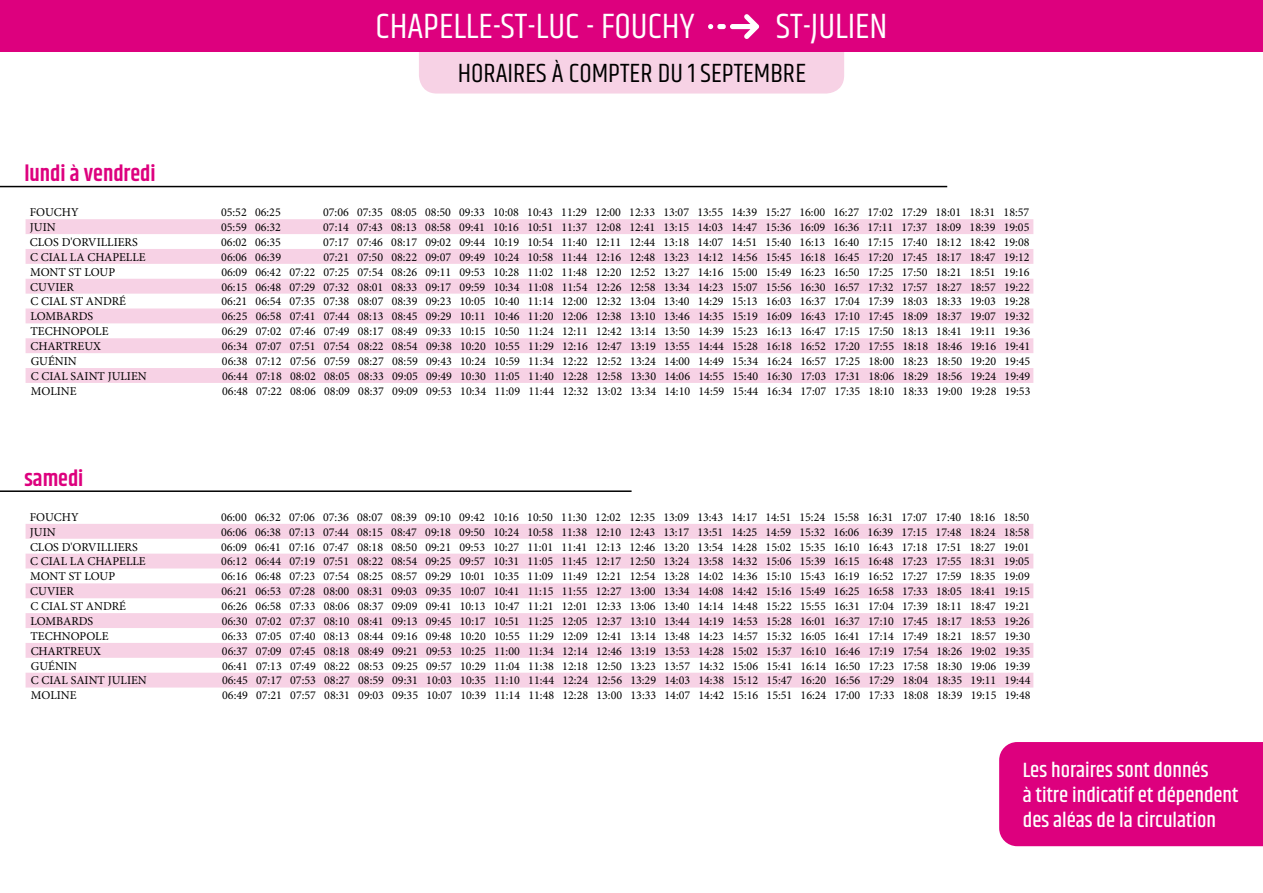
<style>
.page{position:relative;width:1263px;height:893px;background:#fff}
.page>*{position:absolute;margin:0;border:0;box-sizing:border-box;transform-origin:0 0}
.t1{font:36px "Khand";color:#fff}
.t2{font:27px "Khand";color:#000}
.t3{font:600 22.5px "Khand";color:#dd007e}
.t4{font:500 21px/25.2px "Khand";color:#fff}
.t5{font:12px "Minion Pro";color:#000}
</style>
<div class="page">
<div style="left:419px;top:0;width:425px;height:94px;background:#f7d2e5;border-radius:18px"></div>
<div style="left:0;top:0;width:1263px;height:51px;background:#dd007e"></div>
<svg style="left:730px;top:14px;width:29px;height:25px"></svg>
<svg style="left:708px;top:24px;width:5px;height:5px"></svg>
<div style="left:717px;top:24px;width:9px;height:5px;background:#fff;border-radius:2px"></div>
<hr style="left:0;top:186px;width:947px;height:1px;background:#000">
<svg style="left:26px;top:219px;width:1007px;height:164px;fill:#f7d2e5"></svg>
<div style="left:999px;top:742px;width:264px;height:104px;background:#dd007e"></div>
<hr style="left:0;top:490px;width:632px;height:2px;background:#000">
<svg style="left:26px;top:524px;width:1007px;height:164px;fill:#f7d2e5"></svg>
<h1 class="t1" style="left:375px;top:4px;width:320px">CHAPELLE-ST-LUC - FOUCHY</h1>
<h1 class="t1" style="left:776px;top:4px;width:113px">ST-JULIEN</h1>
<h2 class="t2" style="left:458px;top:57px;width:350px">HORAIRES À COMPTER DU 1 SEPTEMBRE</h2>
<h3 class="t3" style="left:24px;top:159px;width:133px">lundi à vendredi</h3>
<p class="t5" style="left:30px;top:204px;width:50px">FOUCHY</p>
<p class="t5" style="left:221px;top:204px;width:61px">05:52 06:25</p>
<p class="t5" style="left:323px;top:204px;width:708px">07:06 07:35 08:05 08:50 09:33 10:08 10:43 11:29 12:00 12:33 13:07 13:55 14:39 15:27 16:00 16:27 17:02 17:29 18:01 18:31 18:57</p>
<p class="t5" style="left:30px;top:219px;width:27px">JUIN</p>
<p class="t5" style="left:221px;top:219px;width:61px">05:59 06:32</p>
<p class="t5" style="left:323px;top:219px;width:708px">07:14 07:43 08:13 08:58 09:41 10:16 10:51 11:37 12:08 12:41 13:15 14:03 14:47 15:36 16:09 16:36 17:11 17:37 18:09 18:39 19:05</p>
<p class="t5" style="left:30px;top:234px;width:109px">CLOS D'ORVILLIERS</p>
<p class="t5" style="left:221px;top:234px;width:61px">06:02 06:35</p>
<p class="t5" style="left:323px;top:234px;width:708px">07:17 07:46 08:17 09:02 09:44 10:19 10:54 11:40 12:11 12:44 13:18 14:07 14:51 15:40 16:13 16:40 17:15 17:40 18:12 18:42 19:08</p>
<p class="t5" style="left:30px;top:249px;width:117px">C CIAL LA CHAPELLE</p>
<p class="t5" style="left:221px;top:249px;width:61px">06:06 06:39</p>
<p class="t5" style="left:323px;top:249px;width:708px">07:21 07:50 08:22 09:07 09:49 10:24 10:58 11:44 12:16 12:48 13:23 14:12 14:56 15:45 16:18 16:45 17:20 17:45 18:17 18:47 19:12</p>
<p class="t5" style="left:30px;top:264px;width:86px">MONT ST LOUP</p>
<p class="t5" style="left:221px;top:264px;width:810px">06:09 06:42 07:22 07:25 07:54 08:26 09:11 09:53 10:28 11:02 11:48 12:20 12:52 13:27 14:16 15:00 15:49 16:23 16:50 17:25 17:50 18:21 18:51 19:16</p>
<p class="t5" style="left:30px;top:279px;width:45px">CUVIER</p>
<p class="t5" style="left:221px;top:279px;width:810px">06:15 06:48 07:29 07:32 08:01 08:33 09:17 09:59 10:34 11:08 11:54 12:26 12:58 13:34 14:23 15:07 15:56 16:30 16:57 17:32 17:57 18:27 18:57 19:22</p>
<p class="t5" style="left:30px;top:294px;width:97px">C CIAL ST ANDRÉ</p>
<p class="t5" style="left:222px;top:294px;width:810px">06:21 06:54 07:35 07:38 08:07 08:39 09:23 10:05 10:40 11:14 12:00 12:32 13:04 13:40 14:29 15:13 16:03 16:37 17:04 17:39 18:03 18:33 19:03 19:28</p>
<p class="t5" style="left:30px;top:308px;width:64px">LOMBARDS</p>
<p class="t5" style="left:222px;top:308px;width:810px">06:25 06:58 07:41 07:44 08:13 08:45 09:29 10:11 10:46 11:20 12:06 12:38 13:10 13:46 14:35 15:19 16:09 16:43 17:10 17:45 18:09 18:37 19:07 19:32</p>
<p class="t5" style="left:31px;top:323px;width:79px">TECHNOPOLE</p>
<p class="t5" style="left:222px;top:323px;width:810px">06:29 07:02 07:46 07:49 08:17 08:49 09:33 10:15 10:50 11:24 12:11 12:42 13:14 13:50 14:39 15:23 16:13 16:47 17:15 17:50 18:13 18:41 19:11 19:36</p>
<p class="t5" style="left:31px;top:338px;width:72px">CHARTREUX</p>
<p class="t5" style="left:222px;top:338px;width:810px">06:34 07:07 07:51 07:54 08:22 08:54 09:38 10:20 10:55 11:29 12:16 12:47 13:19 13:55 14:44 15:28 16:18 16:52 17:20 17:55 18:18 18:46 19:16 19:41</p>
<p class="t5" style="left:31px;top:353px;width:48px">GUÉNIN</p>
<p class="t5" style="left:222px;top:353px;width:810px">06:38 07:12 07:56 07:59 08:27 08:59 09:43 10:24 10:59 11:34 12:22 12:52 13:24 14:00 14:49 15:34 16:24 16:57 17:25 18:00 18:23 18:50 19:20 19:45</p>
<p class="t5" style="left:31px;top:368px;width:117px">C CIAL SAINT JULIEN</p>
<p class="t5" style="left:222px;top:368px;width:810px">06:44 07:18 08:02 08:05 08:33 09:05 09:49 10:30 11:05 11:40 12:28 12:58 13:30 14:06 14:55 15:40 16:30 17:03 17:31 18:06 18:29 18:56 19:24 19:49</p>
<p class="t5" style="left:31px;top:383px;width:47px">MOLINE</p>
<p class="t5" style="left:222px;top:383px;width:810px">06:48 07:22 08:06 08:09 08:37 09:09 09:53 10:34 11:09 11:44 12:32 13:02 13:34 14:10 14:59 15:44 16:34 17:07 17:35 18:10 18:33 19:00 19:28 19:53</p>
<h3 class="t3" style="left:24px;top:463px;width:61px">samedi</h3>
<p class="t5" style="left:30px;top:509px;width:50px">FOUCHY</p>
<p class="t5" style="left:221px;top:509px;width:810px">06:00 06:32 07:06 07:36 08:07 08:39 09:10 09:42 10:16 10:50 11:30 12:02 12:35 13:09 13:43 14:17 14:51 15:24 15:58 16:31 17:07 17:40 18:16 18:50</p>
<p class="t5" style="left:30px;top:524px;width:27px">JUIN</p>
<p class="t5" style="left:221px;top:524px;width:810px">06:06 06:38 07:13 07:44 08:15 08:47 09:18 09:50 10:24 10:58 11:38 12:10 12:43 13:17 13:51 14:25 14:59 15:32 16:06 16:39 17:15 17:48 18:24 18:58</p>
<p class="t5" style="left:30px;top:539px;width:109px">CLOS D'ORVILLIERS</p>
<p class="t5" style="left:221px;top:539px;width:810px">06:09 06:41 07:16 07:47 08:18 08:50 09:21 09:53 10:27 11:01 11:41 12:13 12:46 13:20 13:54 14:28 15:02 15:35 16:10 16:43 17:18 17:51 18:27 19:01</p>
<p class="t5" style="left:30px;top:554px;width:117px">C CIAL LA CHAPELLE</p>
<p class="t5" style="left:221px;top:554px;width:810px">06:12 06:44 07:19 07:51 08:22 08:54 09:25 09:57 10:31 11:05 11:45 12:17 12:50 13:24 13:58 14:32 15:06 15:39 16:15 16:48 17:23 17:55 18:31 19:05</p>
<p class="t5" style="left:30px;top:568px;width:86px">MONT ST LOUP</p>
<p class="t5" style="left:221px;top:568px;width:810px">06:16 06:48 07:23 07:54 08:25 08:57 09:29 10:01 10:35 11:09 11:49 12:21 12:54 13:28 14:02 14:36 15:10 15:43 16:19 16:52 17:27 17:59 18:35 19:09</p>
<p class="t5" style="left:30px;top:583px;width:45px">CUVIER</p>
<p class="t5" style="left:221px;top:583px;width:810px">06:21 06:53 07:28 08:00 08:31 09:03 09:35 10:07 10:41 11:15 11:55 12:27 13:00 13:34 14:08 14:42 15:16 15:49 16:25 16:58 17:33 18:05 18:41 19:15</p>
<p class="t5" style="left:30px;top:598px;width:97px">C CIAL ST ANDRÉ</p>
<p class="t5" style="left:222px;top:598px;width:810px">06:26 06:58 07:33 08:06 08:37 09:09 09:41 10:13 10:47 11:21 12:01 12:33 13:06 13:40 14:14 14:48 15:22 15:55 16:31 17:04 17:39 18:11 18:47 19:21</p>
<p class="t5" style="left:30px;top:613px;width:64px">LOMBARDS</p>
<p class="t5" style="left:222px;top:613px;width:810px">06:30 07:02 07:37 08:10 08:41 09:13 09:45 10:17 10:51 11:25 12:05 12:37 13:10 13:44 14:19 14:53 15:28 16:01 16:37 17:10 17:45 18:17 18:53 19:26</p>
<p class="t5" style="left:31px;top:628px;width:79px">TECHNOPOLE</p>
<p class="t5" style="left:222px;top:628px;width:810px">06:33 07:05 07:40 08:13 08:44 09:16 09:48 10:20 10:55 11:29 12:09 12:41 13:14 13:48 14:23 14:57 15:32 16:05 16:41 17:14 17:49 18:21 18:57 19:30</p>
<p class="t5" style="left:31px;top:643px;width:72px">CHARTREUX</p>
<p class="t5" style="left:222px;top:643px;width:810px">06:37 07:09 07:45 08:18 08:49 09:21 09:53 10:25 11:00 11:34 12:14 12:46 13:19 13:53 14:28 15:02 15:37 16:10 16:46 17:19 17:54 18:26 19:02 19:35</p>
<p class="t5" style="left:31px;top:658px;width:48px">GUÉNIN</p>
<p class="t5" style="left:222px;top:658px;width:810px">06:41 07:13 07:49 08:22 08:53 09:25 09:57 10:29 11:04 11:38 12:18 12:50 13:23 13:57 14:32 15:06 15:41 16:14 16:50 17:23 17:58 18:30 19:06 19:39</p>
<p class="t5" style="left:31px;top:673px;width:117px">C CIAL SAINT JULIEN</p>
<p class="t5" style="left:222px;top:673px;width:810px">06:45 07:17 07:53 08:27 08:59 09:31 10:03 10:35 11:10 11:44 12:24 12:56 13:29 14:03 14:38 15:12 15:47 16:20 16:56 17:29 18:04 18:35 19:11 19:44</p>
<p class="t5" style="left:31px;top:687px;width:47px">MOLINE</p>
<p class="t5" style="left:222px;top:687px;width:810px">06:49 07:21 07:57 08:31 09:03 09:35 10:07 10:39 11:14 11:48 12:28 13:00 13:33 14:07 14:42 15:16 15:51 16:24 17:00 17:33 18:08 18:39 19:15 19:48</p>
<h3 class="t4" style="left:1023px;top:759px;width:217px">Les horaires sont donnés<br>à titre indicatif et dépendent des aléas de la circulation</h3>
</div>
